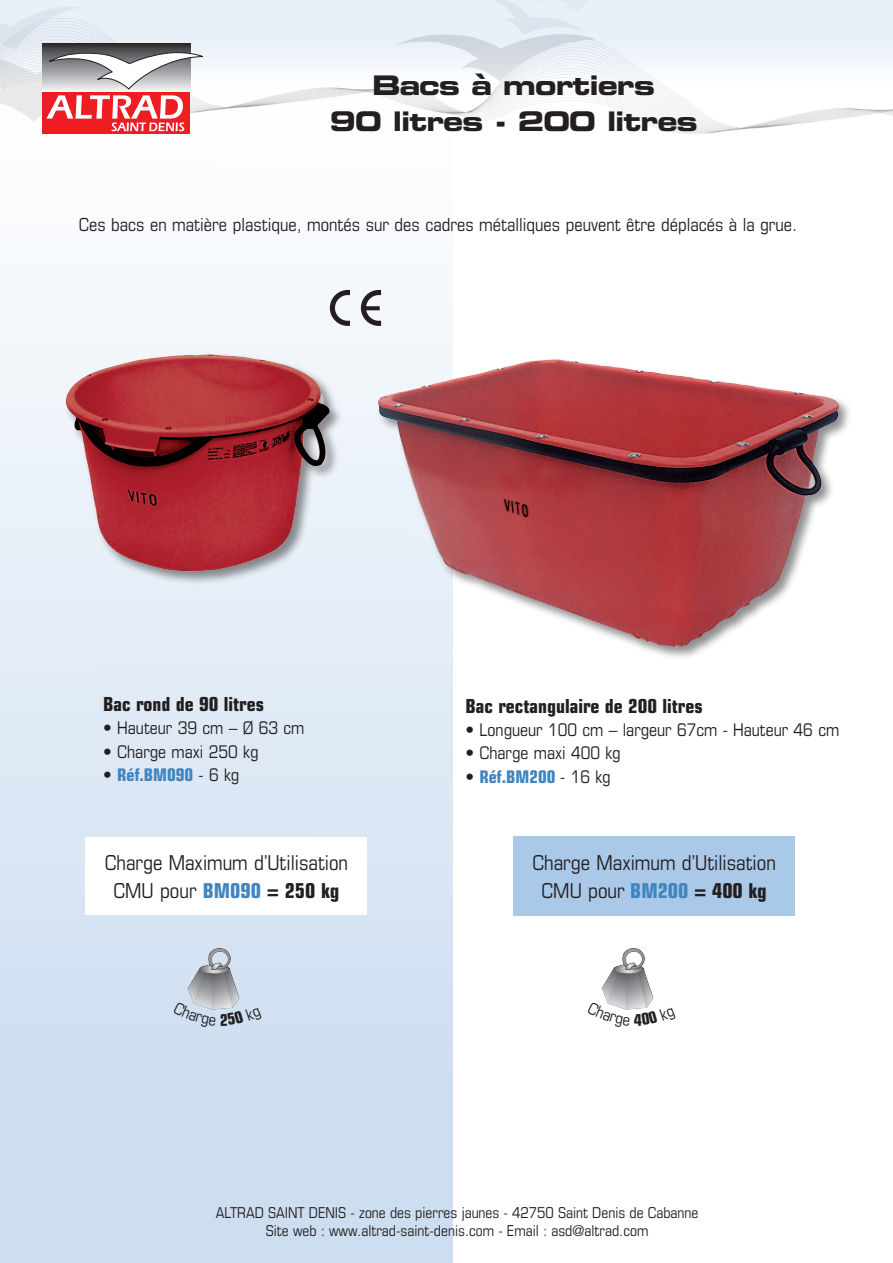
<style>
.page{position:relative;width:893px;height:1263px;background:#fff}
.page>*{position:absolute;margin:0;border:0;box-sizing:border-box;transform-origin:0 0}
.t1{font:27px "Eurostile Bold Extended Two";letter-spacing:-.04em;color:#231f20}
.Normal_e{font:condensed 20.55px "Eurostile";color:#231f20}
.Normal_e-2{font:700 condensed 19.35px "Eurostile";color:#231f20}
.Normal_e-3{font:condensed 18px "Eurostile";color:#231f20}
.Normal_e-4{font:condensed 17.4px "Eurostile";color:#231f20}
.Normal_e-5{font:700 condensed 17.4px "Eurostile";color:#4185bf}
.t2{font:condensed 15px/18px "Eurostile";color:#231f20;text-align:center}
.s1{font-weight:400;color:#231f20}
.s2{font-weight:700;color:#4185bf}
.s3{font-weight:700}
</style>
<div class="page">
<div style="left:0;top:57px;width:453px;height:1206px;background:linear-gradient(to bottom,#fff,#c7daef)"></div>
<img style="left:0;top:0;width:893px;height:148px">
<div style="left:43px;top:92px;width:147px;height:42px;background:#ee1d23"></div>
<div style="left:43px;top:44px;width:147px;height:48px;background:linear-gradient(to right,#444445,#444445)"></div>
<svg style="left:44px;top:52px;width:159px;height:79px"></svg>
<svg style="left:330px;top:290px;width:20px;height:36px"></svg>
<svg style="left:361px;top:290px;width:20px;height:36px"></svg>
<div style="left:514px;top:836px;width:281px;height:79px;background:#aac8e8"></div>
<img style="left:188px;top:948px;width:51px;height:53px">
<img style="left:602px;top:948px;width:51px;height:53px">
<div style="left:64px;top:353px;width:279px;height:233px;background:#231f20;opacity:.5"></div>
<img style="left:66px;top:354px;width:142px;height:45px">
<div style="left:376px;top:358px;width:476px;height:303px;background:#231f20;opacity:.5"></div>
<img style="left:378px;top:359px;width:372px;height:288px">
<div style="left:86px;top:837px;width:281px;height:77px;background:#fff"></div>
<svg style="left:173px;top:1001px;width:89px;height:26px;background:#d0deed"></svg>
<svg style="left:607px;top:1001px;width:44px;height:9px"></svg>
<p class="t1" style="left:372px;top:66px;width:284px">Bacs à mortiers</p>
<p class="t1" style="left:329px;top:102px;width:370px">90 litres - 200 litres</p>
<p class="Normal_e-3" style="left:79px;top:213px;width:720px">Ces bacs en matière plastique, montés sur des cadres métalliques peuvent être déplacés à la grue.</p>
<p class="Normal_e-2" style="left:103px;top:692px;width:162px">Bac rond de 90 litres</p>
<p class="Normal_e-4" style="left:103px;top:718px;width:203px">• Hauteur 39 cm – Ø 63 cm</p>
<p class="Normal_e-4" style="left:103px;top:741px;width:157px">• Charge maxi 250 kg</p>
<p class="Normal_e-5" style="left:103px;top:764px;width:138px"><span class="s1">•</span> Réf.BM090 <span class="s1">- 6 kg</span></p>
<p class="Normal_e" style="left:105px;top:850px;width:245px">Charge Maximum d’Utilisation</p>
<p class="Normal_e" style="left:113px;top:878px;width:227px">CMU pour <span class="s2">BM090</span> <span class="s3">= 250 kg</span></p>
<p class="Normal_e-2" style="left:465px;top:694px;width:239px">Bac rectangulaire de 200 litres</p>
<p class="Normal_e-4" style="left:465px;top:720px;width:375px">• Longueur 100 cm – largeur 67cm - Hauteur 46 cm</p>
<p class="Normal_e-4" style="left:465px;top:743px;width:157px">• Charge maxi 400 kg</p>
<p class="Normal_e-5" style="left:465px;top:766px;width:147px"><span class="s1">•</span> Réf.BM200 <span class="s1">- 16 kg</span></p>
<p class="Normal_e" style="left:532px;top:850px;width:245px">Charge Maximum d’Utilisation</p>
<p class="Normal_e" style="left:541px;top:878px;width:227px">CMU pour <span class="s2">BM200</span> <span class="s3">= 400 kg</span></p>
<p class="t2" style="left:216px;top:1203px;width:484px">ALTRAD SAINT DENIS - zone des pierres jaunes - 42750 Saint Denis de Cabanne<br>Site web : www.altrad-saint-denis.com - Email : asd@altrad.com</p>
</div>
